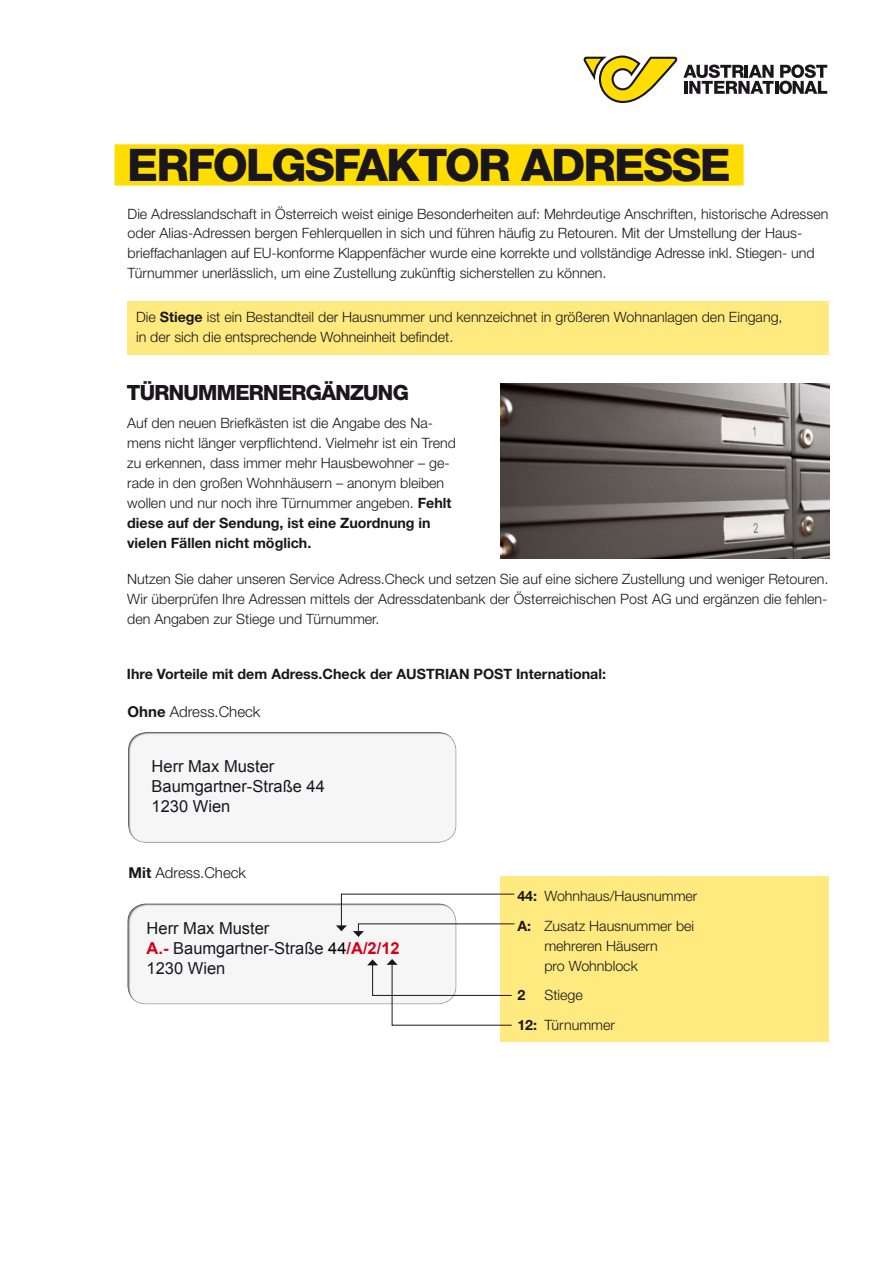
<style>
.page{position:relative;width:893px;height:1263px;background:#fff}
.page>*{position:absolute;margin:0;border:0;box-sizing:border-box;transform-origin:0 0}
.t1{font:45px "Post Helvetica Balken";color:#fd0}
.t2{font:21px "Post Helvetica Headline";color:#1a171c}
.t3{font:16.5px/19.8px "Arial";color:#1a171c}
.t4{font:300 15px "Helvetica Neue LT Std";color:#1a171c}
.t5{font:300 14.25px/20px "Helvetica Neue LT Std";color:#1a171c}
.t6{font:700 14.25px "Helvetica Neue LT Std";color:#1a171c}
.s1{font-weight:700}
.s2{font-weight:700;color:#d20019}
.s3{color:#000}
</style>
<div class="page">
<div style="left:127px;top:730px;width:332px;height:113px;background:#f6f6f7"></div>
<img style="left:500px;top:383px;width:329px;height:176px">
<div style="left:128px;top:301px;width:701px;height:54px;background:#ffea7f"></div>
<div style="left:500px;top:877px;width:329px;height:165px;background:#ffea7f"></div>
<div style="left:127px;top:901px;width:331px;height:103px;background:#f6f6f7"></div>
<svg style="left:583px;top:56px;width:244px;height:47px"></svg>
<svg style="left:336px;top:893px;width:179px;height:44px"></svg>
<svg style="left:367px;top:959px;width:145px;height:67px"></svg>
<h1 class="t1" style="left:115px;top:138px;width:630px">@@ERFOLGSFAKTOR ADRESSE@@</h1>
<p class="t5" style="left:128px;top:203px;width:702px">Die Adresslandschaft in Österreich weist einige Besonderheiten auf: Mehrdeutige Anschriften, historische Adressen oder Alias-Adressen bergen Fehlerquellen in sich und führen häufig zu Retouren. Mit der Umstellung der Haus&shy;brieffachanlagen auf EU-konforme Klappenfächer wurde eine korrekte und vollständige Adresse inkl. Stiegen- und Türnummer unerlässlich, um eine Zustellung zukünftig sicherstellen zu können.</p>
<p class="t5" style="left:136px;top:307px;width:648px">Die <span class="s1">Stiege</span> ist ein Bestandteil der Hausnummer und kennzeichnet in größeren Wohnanlagen den Eingang, in der sich die entsprechende Wohneinheit befindet.</p>
<h2 class="t2" style="left:127px;top:380px;width:283px">TÜRNUMMERNERGÄNZUNG</h2>
<p class="t5" style="left:127px;top:413px;width:330px">Auf den neuen Briefkästen ist die Angabe des Na&shy;mens nicht länger verpflichtend. Vielmehr ist ein Trend zu erkennen, dass immer mehr Hausbewohner – ge&shy;rade in den großen Wohnhäusern – anonym bleiben wollen und nur noch ihre Türnummer angeben. <span class="s1">Fehlt diese auf der Sendung, ist eine Zuordnung in vielen Fällen nicht möglich.</span></p>
<p class="t5" style="left:127px;top:569px;width:703px;text-align:justify">Nutzen Sie daher unseren Service Adress.Check und setzen Sie auf eine sichere Zustellung und weniger Retouren.<br>Wir überprüfen Ihre Adressen mittels der Adressdatenbank der Österreichischen Post AG und ergänzen die fehlen&shy;den Angaben zur Stiege und Türnummer.</p>
<p class="t6" style="left:127px;top:665px;width:481px">Ihre Vorteile mit dem Adress.Check der AUSTRIAN POST International:</p>
<p class="t4" style="left:128px;top:703px;width:134px"><span class="s1">Ohne</span> Adress.Check</p>
<p class="t3" style="left:152px;top:756px;width:175px">Herr Max Muster<br>Baumgartner-Straße 44<br>1230 Wien</p>
<p class="t4" style="left:129px;top:864px;width:119px"><span class="s1">Mit</span> Adress.Check</p>
<p class="t3" style="left:147px;top:919px;width:255px">Herr Max Muster<br><span class="s2">A.-</span> Baumgartner-Straße <span class="s3">44</span><span class="s2">/A/2/12<br></span>1230 Wien</p>
<p class="t5" style="left:517px;top:881px;width:182px;line-height:29.5px"><span class="s1">44:</span> Wohnhaus/Hausnummer<br><span class="s1">A:</span> Zusatz Hausnummer bei</p>
<p class="t5" style="left:544px;top:935px;width:115px">mehreren Häusern pro Wohnblock</p>
<p class="t6" style="left:517px;top:986px;width:9px">2</p>
<p class="t5" style="left:517px;top:980px;width:99px;line-height:29.5px;text-align:center">Stiege<br><span class="s1">12:</span> Türnummer</p>
</div>
